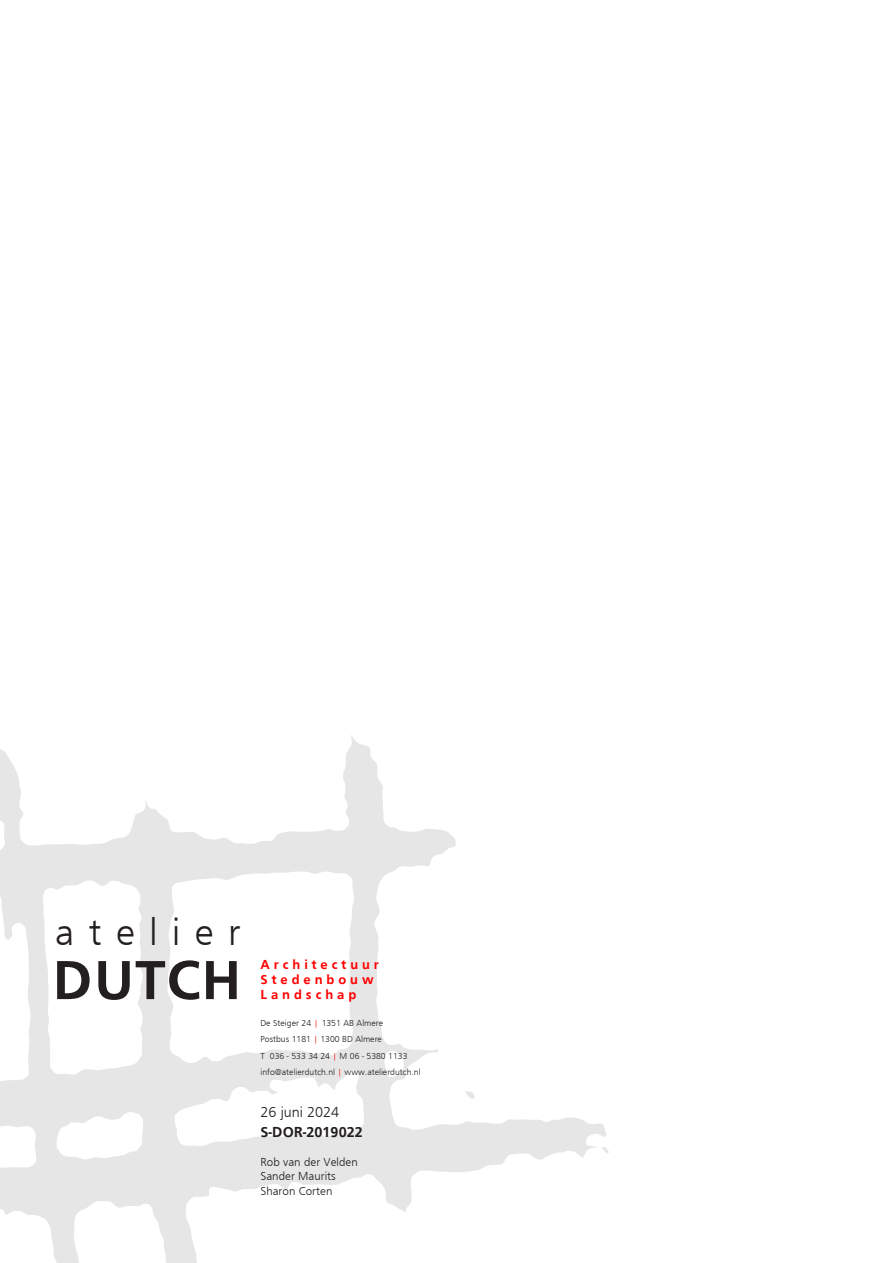
<style>
.page{position:relative;width:893px;height:1263px;background:#fff}
.page>*{position:absolute;margin:0;border:0;box-sizing:border-box;transform-origin:0 0}
.Hoofdtekst{font:700 57px "Atelier Dutch";letter-spacing:.02em;color:#231f20}
.Hoofdtekst-2{font:300 39px "Atelier Dutch";letter-spacing:.37em;color:#231f20}
.t1{font:700 15px "Atelier Dutch";color:#231f20}
.t2{font:300 15px "Atelier Dutch";color:#231f20}
.Hoofdtekst-3{font:700 13.5px "Atelier Dutch";letter-spacing:.29em;color:#f00}
.t3{font:300 12px "Atelier Dutch";color:#231f20}
.t4{font:300 9px "Atelier Dutch";color:#231f20}
.s1{color:#f00}
</style>
<div class="page">
<svg style="left:0;top:735px;width:609px;height:528px"></svg>
<p class="Hoofdtekst-2" style="left:55px;top:910px;width:187px">atelier</p>
<p class="Hoofdtekst" style="left:53px;top:947px;width:190px">DUTCH</p>
<p class="Hoofdtekst-3" style="left:261px;top:957px;width:120px">Architectuur</p>
<p class="Hoofdtekst-3" style="left:261px;top:972px;width:114px">Stedenbouw</p>
<p class="Hoofdtekst-3" style="left:261px;top:987px;width:97px">Landschap</p>
<p class="t4" style="left:260px;top:1017px;width:124px">De Steiger 24 <span class="s1">|</span> 1351 AB Almere</p>
<p class="t4" style="left:260px;top:1034px;width:123px">Postbus 1181 <span class="s1">|</span> 1300 BD Almere</p>
<p class="t4" style="left:260px;top:1050px;width:149px">T 036 - 533 34 24 <span class="s1">|</span> M 06 - 5380 1133</p>
<p class="t4" style="left:260px;top:1067px;width:162px">info@atelierdutch.nl <span class="s1">|</span> www.atelierdutch.nl</p>
<p class="t2" style="left:260px;top:1104px;width:80px">26 juni 2024</p>
<p class="t1" style="left:260px;top:1123px;width:104px">S-DOR-2019022</p>
<p class="t3" style="left:260px;top:1155px;width:99px">Rob van der Velden</p>
<p class="t3" style="left:260px;top:1169px;width:77px">Sander Maurits</p>
<p class="t3" style="left:260px;top:1184px;width:73px">Sharon Corten</p>
</div>
